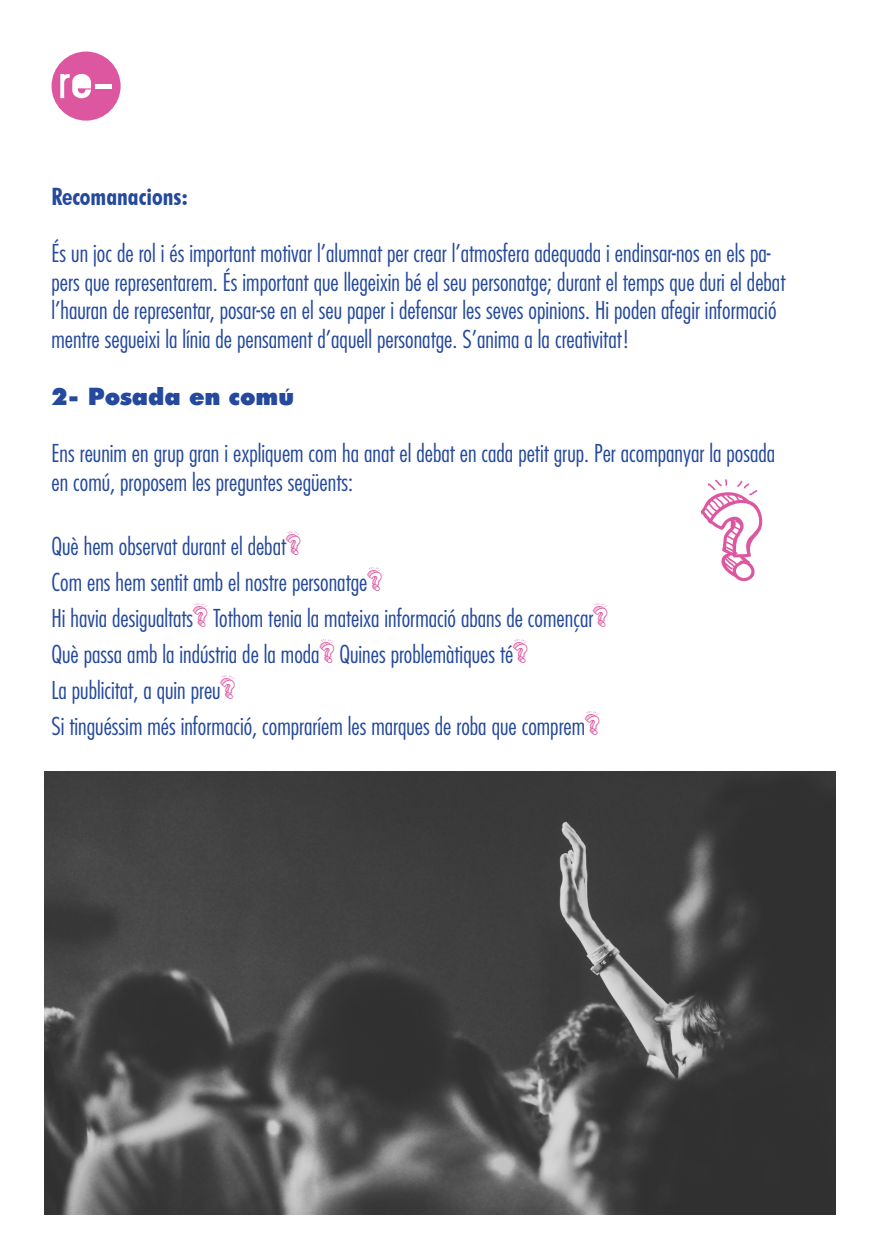
<style>
.page{position:relative;width:888px;height:1258px;background:#fff}
.page>*{position:absolute;margin:0;border:0;box-sizing:border-box;transform-origin:0 0}
.t1{font:127.5px "Sketch 3 D";color:#dc57a0}
.t2{font:300 condensed 24px/28.5px "Futura";color:#24499d}
.t3{font:700 condensed 24px "Futura BT";color:#24499d}
.t4{font:900 24px "Futura";color:#24499d}
.s1{font-family:"Sketch 3 D";font-weight:400;font-stretch:normal;font-size:30px;color:#dc57a0}
</style>
<div class="page">
<div style="left:51px;top:51px;width:70px;height:70px;background:#dc57a0;border-radius:50%"></div>
<svg style="left:60px;top:74px;width:31px;height:24px"></svg>
<hr style="left:95px;top:84px;width:17px;height:4px;background:#fff">
<img style="left:44px;top:771px;width:792px;height:443px">
<p class="t3" style="left:51px;top:182px;width:138px">Recomanacions:</p>
<p class="t2" style="left:51px;top:239px;width:735px">És un joc de rol i és important motivar l’alumnat per crear l’atmosfera adequada i endinsar-nos en els pa&shy;pers que representarem. És important que llegeixin bé el seu personatge; durant el temps que duri el debat l’hauran de representar, posar-se en el seu paper i defensar les seves opinions. Hi poden afegir informació mentre segueixi la línia de pensament d’aquell personatge. S’anima a la creativitat!</p>
<p class="t4" style="left:51px;top:380px;width:244px">2- Posada en comú</p>
<p class="t2" style="left:51px;top:439px;width:725px">Ens reunim en grup gran i expliquem com ha anat el debat en cada petit grup. Per acompanyar la posada en comú, proposem les preguntes següents:</p>
<p class="t2" style="left:51px;top:532px;width:251px">Què hem observat durant el debat<span class="s1">?</span></p>
<p class="t2" style="left:51px;top:568px;width:332px">Com ens hem sentit amb el nostre personatge<span class="s1">?</span></p>
<p class="t2" style="left:51px;top:604px;width:558px">Hi havia desigualtats<span class="s1">?</span> Tothom tenia la mateixa informació abans de començar<span class="s1">?</span></p>
<p class="t2" style="left:51px;top:640px;width:478px">Què passa amb la indústria de la moda<span class="s1">?</span> Quines problemàtiques té<span class="s1">?</span></p>
<p class="t2" style="left:51px;top:676px;width:185px">La publicitat, a quin preu<span class="s1">?</span></p>
<p class="t2" style="left:51px;top:712px;width:550px">Si tinguéssim més informació, compraríem les marques de roba que comprem<span class="s1">?</span></p>
<p class="t1" style="left:701px;top:468px;width:64px">?</p>
</div>
